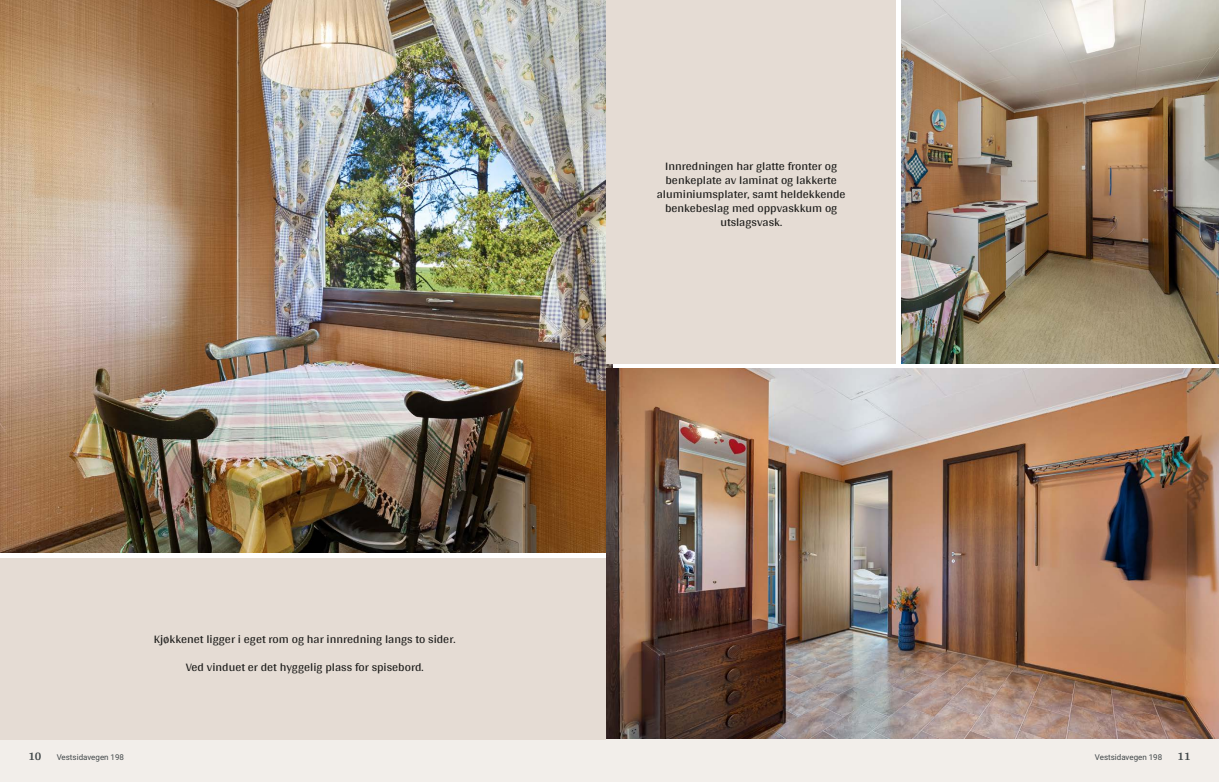
<style>
.page{position:relative;width:1219px;height:782px;background:#fff}
.page>*{position:absolute;margin:0;border:0;box-sizing:border-box;transform-origin:0 0}
.t1{font:12px/14px "Arya";color:#1d1d1b;text-align:center}
.t2{font:700 12px "Arya";color:#414749}
.t3{font:8px "Roboto";color:#414749}
</style>
<div class="page">
<img style="left:0;top:0;width:612px;height:552px">
<div style="left:0;top:739px;width:612px;height:42px;background:#f2eeea"></div>
<div style="left:0;top:558px;width:612px;height:181px;background:#e5dcd4"></div>
<img style="left:607px;top:369px;width:612px;height:370px">
<img style="left:901px;top:0;width:318px;height:363px">
<div style="left:607px;top:739px;width:612px;height:42px;background:#f2eeea"></div>
<div style="left:607px;top:0;width:289px;height:363px;background:#e5dcd4"></div>
<p class="t1" style="left:154px;top:631px;width:303px">Kjøkkenet ligger i eget rom og har innredning langs to sider.</p>
<p class="t1" style="left:186px;top:659px;width:239px">Ved vinduet er det hyggelig plass for spisebord.</p>
<p class="t2" style="left:28px;top:749px;width:15px">10</p>
<p class="t3" style="left:57px;top:751px;width:69px">Vestsidavegen 198</p>
<p class="t1" style="left:657px;top:158px;width:190px">Innredningen har glatte fronter og benkeplate av laminat og lakkerte aluminiumsplater, samt heldekkende benkebeslag med oppvaskkum og utslagsvask.</p>
<p class="t3" style="left:1095px;top:751px;width:69px">Vestsidavegen 198</p>
<p class="t2" style="left:1177px;top:749px;width:15px">11</p>
</div>
